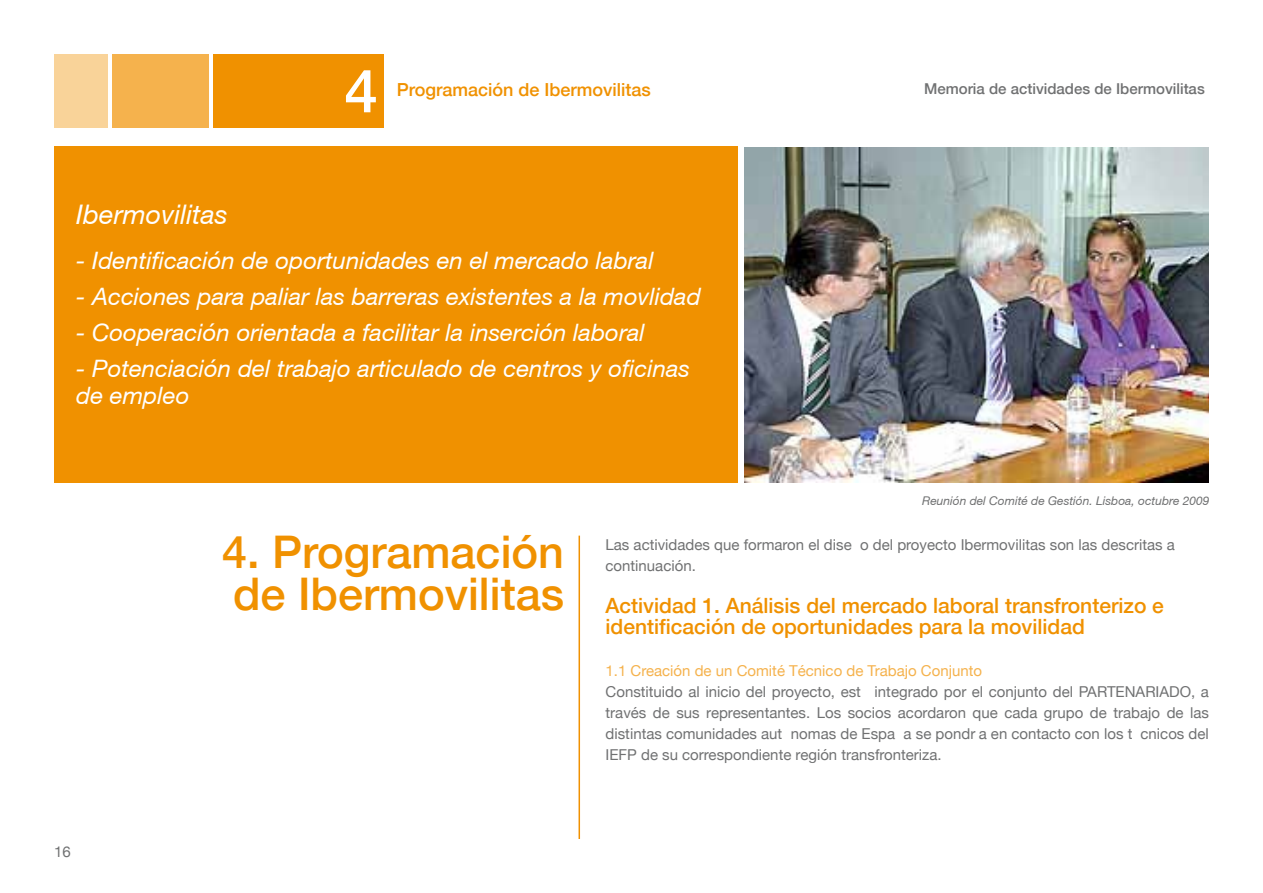
<style>
.page{position:relative;width:1263px;height:893px;background:#fff}
.page>*{position:absolute;margin:0;border:0;box-sizing:border-box;transform-origin:0 0}
.t1{font:500 60px "Helvetica 65";color:#fff}
.t2{font:500 45px/42px "Helvetica 65";color:#f09100}
.t3{font:italic 27px "Helvetica 56";color:#fff}
.t4{font:italic 24px/27px "Helvetica 56";color:#fff}
.t5{font:500 21px/21px "Helvetica 65";color:#f09100}
.t6{font:500 18px "Helvetica 65";color:#f09100}
.t7{font:15px/21px "Helvetica Neue";color:#707172}
.t8{font:15px "Helvetica Neue";color:#f5b24d}
.t9{font:500 15px "Helvetica 65";color:#707172}
.t10{font:italic 12px "Helvetica 56";color:#707172}
</style>
<div class="page">
<div style="left:54px;top:54px;width:53px;height:74px;background:#f9d399"></div>
<div style="left:112px;top:54px;width:97px;height:74px;background:#f5b24d"></div>
<div style="left:214px;top:54px;width:170px;height:74px;background:#f09100"></div>
<hr style="left:578px;top:536px;width:2px;height:303px;background:#f09100">
<div style="left:54px;top:147px;width:683px;height:336px;background:#f09100"></div>
<img style="left:744px;top:148px;width:465px;height:335px">
<h1 class="t1" style="left:344px;top:55px;width:35px">4</h1>
<p class="t6" style="left:397px;top:78px;width:256px">Programación de Ibermovilitas</p>
<h3 class="t3" style="left:76px;top:198px;width:153px">Ibermovilitas</h3>
<h3 class="t4" style="left:76px;top:246px;width:579px">- Identificación de oportunidades en el mercado labral</h3>
<h3 class="t4" style="left:76px;top:282px;width:626px">- Acciones para paliar las barreras existentes a la movlidad</h3>
<h3 class="t4" style="left:76px;top:318px;width:570px">- Cooperación orientada a facilitar la inserción laboral</h3>
<h3 class="t4" style="left:76px;top:354px;width:615px">- Potenciación del trabajo articulado de centros y oficinas de empleo</h3>
<p class="t9" style="left:924px;top:80px;width:282px">Memoria de actividades de Ibermovilitas</p>
<p class="t10" style="left:922px;top:493px;width:289px">Reunión del Comité de Gestión. Lisboa, octubre 2009</p>
<p class="t7" style="left:54px;top:841px;width:18px">16</p>
<h2 class="t2" style="left:222px;top:530px;width:343px">4. Programación de Ibermovilitas</h2>
<p class="t7" style="left:605px;top:534px;width:571px">Las actividades que formaron el diseño del proyecto Ibermovilitas son las descritas a continuación.</p>
<h3 class="t5" style="left:605px;top:595px;width:560px">Actividad 1. Análisis del mercado laboral transfronterizo e identificación de oportunidades para la movilidad</h3>
<p class="t8" style="left:605px;top:662px;width:378px">1.1 Creación de un Comité Técnico de Trabajo Conjunto</p>
<p class="t7" style="left:605px;top:681px;width:605px;text-align:justify">Constituido al inicio del proyecto, está integrado por el conjunto del PARTENARIADO, a través de sus representantes. Los socios acordaron que cada grupo de trabajo de las distintas comunidades autónomas de España se pondría en contacto con los técnicos del IEFP de su correspondiente región transfronteriza.</p>
</div>
